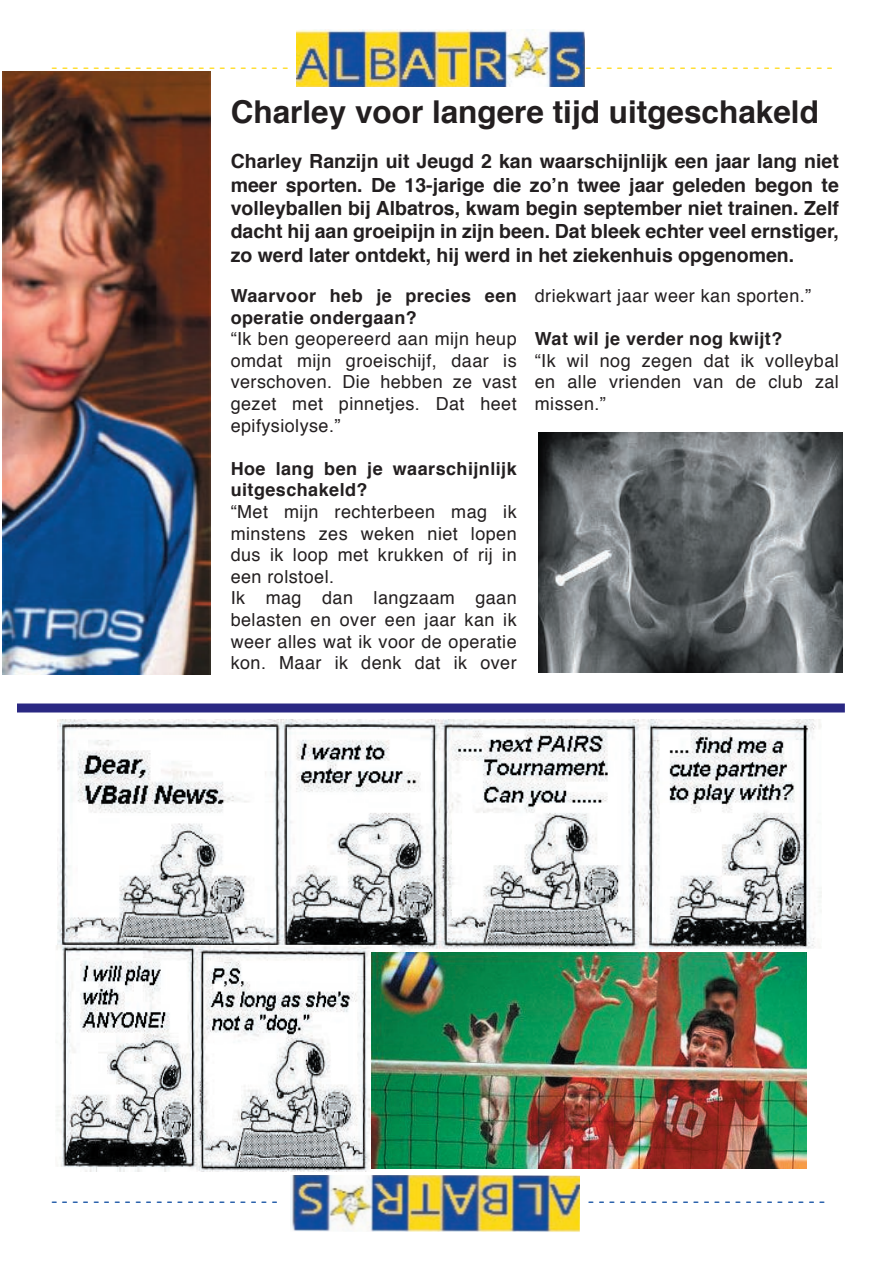
<style>
.page{position:relative;width:893px;height:1263px;background:#fff}
.page>*{position:absolute;margin:0;border:0;box-sizing:border-box;transform-origin:0 0}
.t1{font:700 31.5px "Helvetica";color:#231f20}
.t2{font:700 19.5px/23.4px "Helvetica";color:#231f20;text-align:justify}
.t3{font:18px/21.6px "Helvetica";letter-spacing:.025em;color:#231f20;text-align:justify}
.t4{font:700 18px/21.6px "Helvetica";letter-spacing:.025em;color:#231f20}
.t5{font:18px "Times";color:#ffda19}
.t6{font:18px "Times";color:#0f4da1}
</style>
<div class="page">
<img style="left:290px;top:1175px;width:290px;height:57px">
<img style="left:297px;top:30px;width:288px;height:56px">
<img style="left:539px;top:432px;width:303px;height:240px">
<img style="left:2px;top:71px;width:209px;height:603px">
<div style="left:17px;top:703px;width:828px;height:9px;background:#2a2883"></div>
<img style="left:57px;top:719px;width:765px;height:233px">
<img style="left:56px;top:946px;width:335px;height:225px">
<img style="left:371px;top:952px;width:436px;height:216px">
<p class="t5" style="left:52px;top:55px;width:238px">- - - - - - - - - - - - - - - - - - - - - - -</p>
<p class="t5" style="left:585px;top:55px;width:249px">- - - - - - - - - - - - - - - - - - - - - - - -</p>
<h1 class="t1" style="left:231px;top:91px;width:590px">Charley voor langere tijd uitgeschakeld</h1>
<p class="t2" style="left:231px;top:151px;width:610px">Charley Ranzijn uit Jeugd 2 kan waarschijnlijk een jaar lang niet meer sporten. De 13-jarige die zoʼn twee jaar geleden begon te volleyballen bij Albatros, kwam begin september niet trainen. Zelf dacht hij aan groeipijn in zijn been. Dat bleek echter veel ernstiger, zo werd later ontdekt, hij werd in het ziekenhuis opgenomen.</p>
<p class="t4" style="left:231px;top:286px;width:288px">Waarvoor heb je precies een operatie ondergaan?</p>
<p class="t3" style="left:231px;top:329px;width:288px">“Ik ben geopereerd aan mijn heup omdat mijn groeischijf, daar is verschoven. Die hebben ze vast gezet met pinnetjes. Dat heet epifysiolyse.”</p>
<p class="t4" style="left:231px;top:459px;width:288px">Hoe lang ben je waarschijnlijk uitgeschakeld?</p>
<p class="t3" style="left:231px;top:502px;width:288px;text-align:left">“Met mijn rechterbeen mag ik minstens zes weken niet lopen dus ik loop met krukken of rij in een rolstoel.<br>Ik mag dan langzaam gaan belasten en over een jaar kan ik weer alles wat ik voor de operatie kon. Maar ik denk dat ik over</p>
<p class="t3" style="left:535px;top:286px;width:278px">driekwart jaar weer kan sporten.”</p>
<p class="t4" style="left:535px;top:329px;width:249px">Wat wil je verder nog kwijt?</p>
<p class="t3" style="left:535px;top:351px;width:306px">“Ik wil nog zegen dat ik volleybal en alle vrienden van de club zal missen.”</p>
<p class="t6" style="left:51px;top:1189px;width:228px">- - - - - - - - - - - - - - - - - - - - - -</p>
<p class="t6" style="left:588px;top:1189px;width:238px">- - - - - - - - - - - - - - - - - - - - - - -</p>
</div>
